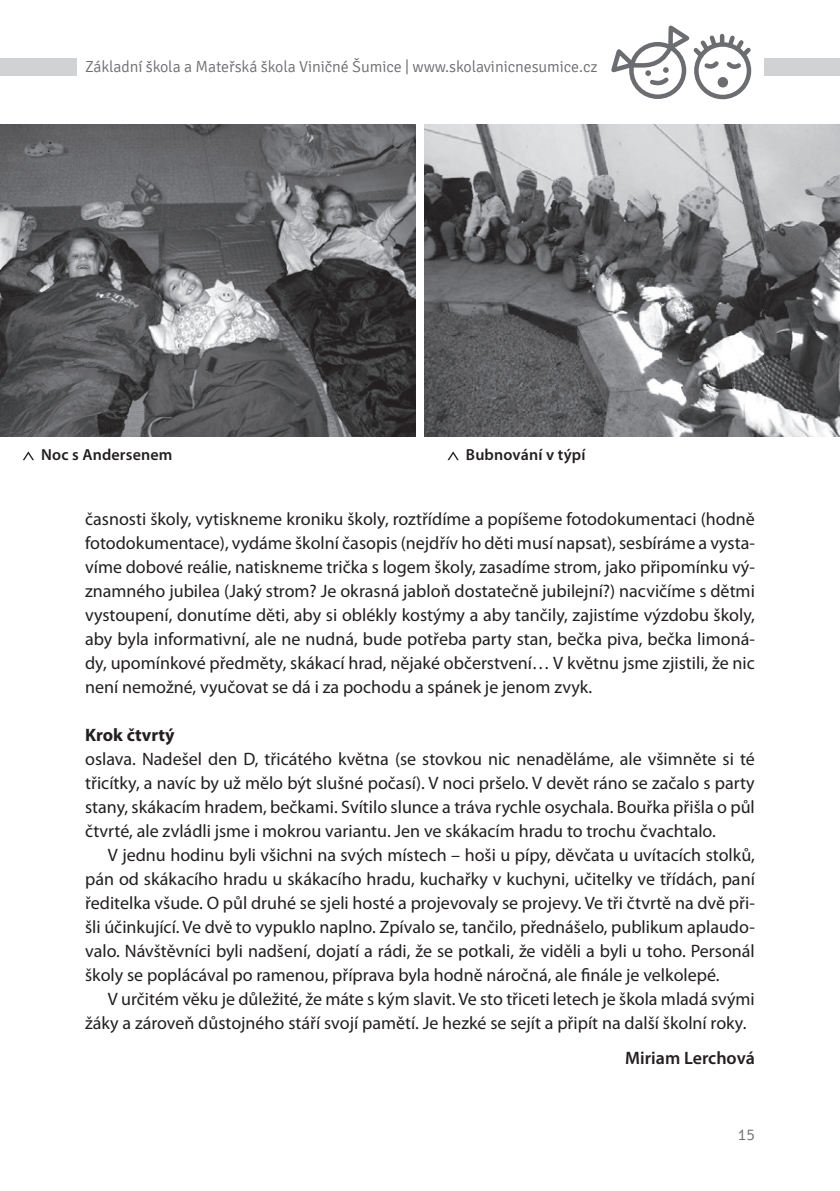
<style>
.page{position:relative;width:840px;height:1191px;background:#fff}
.page>*{position:absolute;margin:0;border:0;box-sizing:border-box;transform-origin:0 0}
.t1{font:18px/24px "Myriad Pro";color:#231f20;text-align:justify}
.t2{font:600 18px "Myriad Pro";color:#231f20}
.t3{font:700 18px "Myriad Pro";color:#231f20}
.t4{font:300 16px "Signika";letter-spacing:-.005em;color:#6c6d70}
.t5{font:600 16px "Myriad Pro";letter-spacing:.01em;color:#231f20}
</style>
<div class="page">
<div style="left:763px;top:58px;width:76px;height:17px;background:#d1d2d4"></div>
<svg style="left:633px;top:85px;width:115px;height:14px"></svg>
<div style="left:693px;top:42px;width:57px;height:57px;border:4px solid #6c6d70;border-radius:50%"></div>
<div style="left:717px;top:77px;width:10px;height:10px;background:#6c6d70;border-radius:50%"></div>
<div style="left:628px;top:42px;width:57px;height:57px;border:4px solid #6c6d70;border-radius:50%"></div>
<svg style="left:611px;top:26px;width:139px;height:59px"></svg>
<div style="left:0;top:58px;width:77px;height:17px;background:#d1d2d4"></div>
<img style="left:0;top:125px;width:415px;height:312px">
<img style="left:424px;top:125px;width:415px;height:312px">
<svg style="left:23px;top:451px;width:11px;height:9px"></svg>
<svg style="left:447px;top:451px;width:11px;height:9px"></svg>
<p class="t4" style="left:85px;top:58px;width:513px">Základní škola a Mateřská škola Viničné Šumice | www.skolavinicnesumice.cz</p>
<p class="t5" style="left:41px;top:446px;width:133px">Noc s Andersenem</p>
<p class="t5" style="left:465px;top:446px;width:121px">Bubnování v týpí</p>
<p class="t1" style="left:85px;top:507px;width:671px">časnosti školy, vytiskneme kroniku školy, roztřídíme a popíšeme fotodokumentaci (hodně fotodokumentace), vydáme školní časopis (nejdřív ho děti musí napsat), sesbíráme a vysta&shy;víme dobové reálie, natiskneme trička s logem školy, zasadíme strom, jako připomínku vý&shy;znamného jubilea (Jaký strom? Je okrasná jabloň dostatečně jubilejní?) nacvičíme s dětmi vystoupení, donutíme děti, aby si oblékly kostýmy a aby tančily, zajistíme výzdobu školy, aby byla informativní, ale ne nudná, bude potřeba party stan, bečka piva, bečka limoná&shy;dy, upomínkové předměty, skákací hrad, nějaké občerstvení… V květnu jsme zjistili, že nic není nemožné, vyučovat se dá i za pochodu a spánek je jenom zvyk.</p>
<p class="t3" style="left:85px;top:724px;width:91px">Krok čtvrtý</p>
<p class="t1" style="left:85px;top:747px;width:671px">oslava. Nadešel den D, třicátého května (se stovkou nic nenaděláme, ale všimněte si té třicítky, a navíc by už mělo být slušné počasí). V noci pršelo. V devět ráno se začalo s party stany, skákacím hradem, bečkami. Svítilo slunce a tráva rychle osychala. Bouřka přišla o půl čtvrté, ale zvládli jsme i mokrou variantu. Jen ve skákacím hradu to trochu čvachtalo.</p>
<p class="t1" style="left:85px;top:843px;width:670px;text-indent:23px">V jednu hodinu byli všichni na svých místech – hoši u pípy, děvčata u uvítacích stolků, pán od skákacího hradu u skákacího hradu, kuchařky v kuchyni, učitelky ve třídách, paní ředitelka všude. O půl druhé se sjeli hosté a projevovaly se projevy. Ve tři čtvrtě na dvě při&shy;šli účinkující. Ve dvě to vypuklo naplno. Zpívalo se, tančilo, přednášelo, publikum aplaudo&shy;valo. Návštěvníci byli nadšení, dojatí a rádi, že se potkali, že viděli a byli u toho. Personál školy se poplácával po ramenou, příprava byla hodně náročná, ale finále je velkolepé.</p>
<p class="t1" style="left:85px;top:987px;width:670px;text-indent:23px">V určitém věku je důležité, že máte s kým slavit. Ve sto třiceti letech je škola mladá svými žáky a zároveň důstojného stáří svojí pamětí. Je hezké se sejít a připít na další školní roky.</p>
<p class="t2" style="left:624px;top:1048px;width:131px">Miriam Lerchová</p>
<p class="t4" style="left:737px;top:1125px;width:19px">15</p>
</div>
